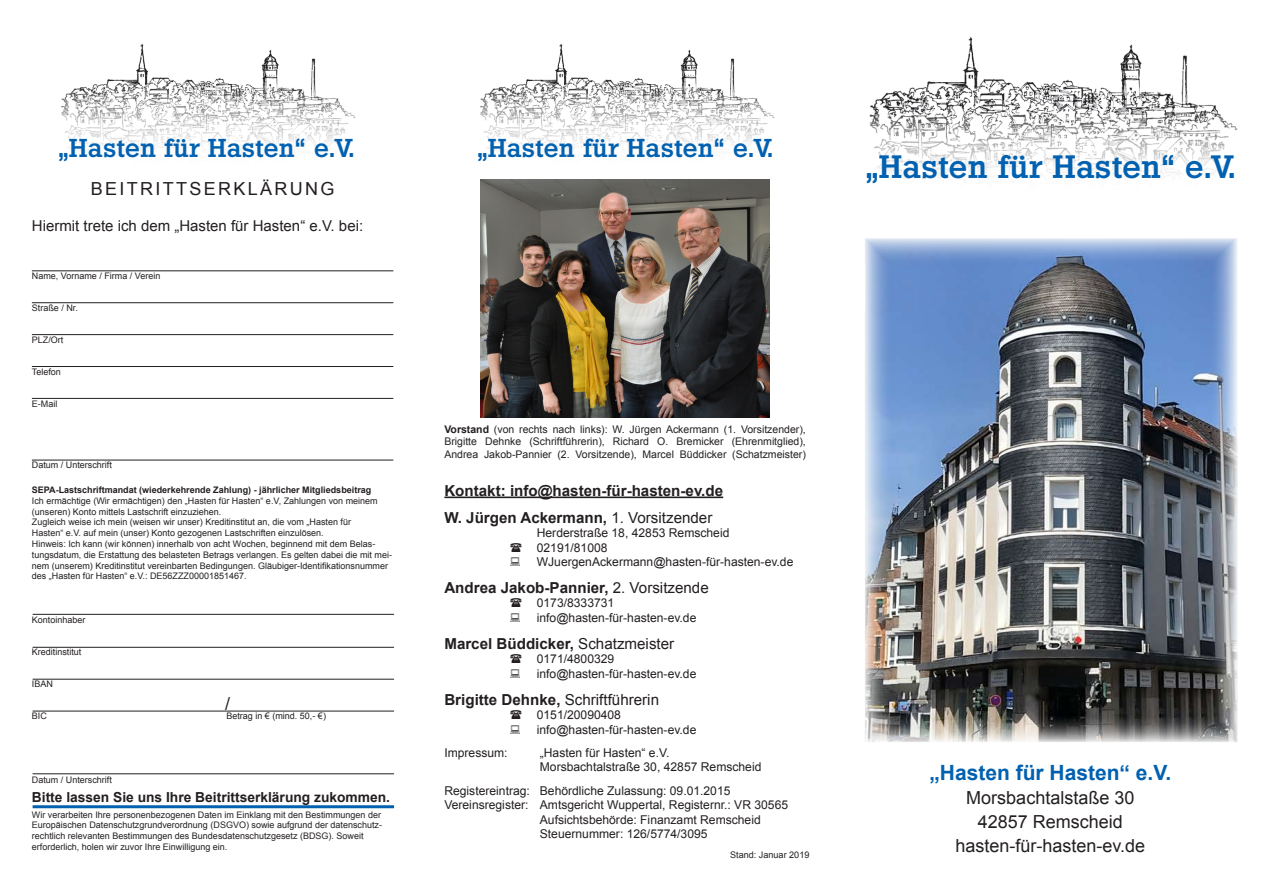
<style>
.page{position:relative;width:1263px;height:893px;background:#fff}
.page>*{position:absolute;margin:0;border:0;box-sizing:border-box;transform-origin:0 0}
.t1{font:500 31.5px "Stafford";letter-spacing:.03em;color:#0161b0}
.t2{font:500 25.2px "Stafford";letter-spacing:.03em;color:#0161b0}
.t3{font:700 21px "Arial";color:#0161b0}
.t4{font:18px/24px "Arial";color:#231f20;text-align:center}
.t5{font:18px "Arial";letter-spacing:.13em;color:#231f20}
.t6{font:700 15.15px/26.7px "Arial";color:#231f20}
.t7{font:15px "Arial";color:#231f20}
.t8{font:700 13.8px "Arial";color:#231f20}
.t9{font:12.15px/14.5px "Arial";color:#231f20}
.t10{font:10.5px/12.6px "Arial";color:#231f20;text-align:justify}
.t11{font:9.15px "Arial";color:#231f20}
.t12{font:9px/10.8px "Arial";color:#231f20}
.t13{font:700 9px "Arial";color:#231f20}
.s1{font-weight:700}
.s2{font-weight:400}
</style>
<div class="page">
<img style="left:869px;top:37px;width:369px;height:140px">
<img style="left:865px;top:238px;width:372px;height:504px">
<img style="left:480px;top:44px;width:295px;height:108px">
<img style="left:61px;top:44px;width:295px;height:108px">
<img style="left:480px;top:180px;width:290px;height:237px">
<hr style="left:444px;top:497px;width:279px;height:1px;background:#231f20">
<hr style="left:32px;top:271px;width:361px;height:1px;background:#231f20">
<hr style="left:32px;top:302px;width:361px;height:1px;background:#231f20">
<hr style="left:32px;top:334px;width:361px;height:1px;background:#231f20">
<hr style="left:32px;top:366px;width:361px;height:1px;background:#231f20">
<hr style="left:32px;top:398px;width:361px;height:1px;background:#231f20">
<hr style="left:32px;top:460px;width:361px;height:1px;background:#231f20">
<hr style="left:33px;top:614px;width:361px;height:1px;background:#231f20">
<hr style="left:33px;top:647px;width:361px;height:1px;background:#231f20">
<hr style="left:33px;top:679px;width:361px;height:1px;background:#231f20">
<hr style="left:33px;top:711px;width:361px;height:1px;background:#231f20">
<hr style="left:33px;top:773px;width:361px;height:1px;background:#231f20">
<hr style="left:33px;top:805px;width:361px;height:3px;background:#0161b0">
<h2 class="t2" style="left:58px;top:133px;width:297px">„Hasten für Hasten“ e.V.</h2>
<h2 class="t2" style="left:477px;top:133px;width:297px">„Hasten für Hasten“ e.V.</h2>
<h3 class="t5" style="left:91px;top:177px;width:245px">Beitrittserklärung</h3>
<h3 class="t7" style="left:32px;top:216px;width:333px">Hiermit trete ich dem „Hasten für Hasten“ e.V. bei:</h3>
<p class="t12" style="left:32px;top:271px;width:130px">Name, Vorname / Firma / Verein</p>
<p class="t12" style="left:32px;top:303px;width:48px">Straße / N r.</p>
<p class="t12" style="left:32px;top:334px;width:33px">PLZ/Ort</p>
<p class="t12" style="left:32px;top:366px;width:31px">Telefon</p>
<p class="t12" style="left:32px;top:398px;width:27px">E-Mail</p>
<p class="t12" style="left:32px;top:460px;width:82px">Datum / U nterschrift</p>
<p class="t13" style="left:32px;top:484px;width:341px">SEPA-Lastschriftmandat (wiederkehrende Zahlung) - jährlicher Mitgliedsbeitrag</p>
<p class="t12" style="left:32px;top:495px;width:362px">Ich ermächtige (Wir ermächtigen) den „Hasten für Hasten“ e.V, Zahlungen von meinem (unseren) Konto mittels Lastschrift einzuziehen.<br>Zugleich weise ich mein (weisen wir unser) Kreditinstitut an, die vom „Hasten für<br>Hasten“ e.V. auf mein (unser) Konto gezogenen Lastschriften einzulösen.<br>Hinweis: Ich kann (wir können) innerhalb von acht Wochen, beginnend mit dem Belas&shy;tungsdatum, die Erstattung des belasteten Betrags verlangen. Es gelten dabei die mit mei&shy;nem (unserem) Kreditinstitut vereinbarten Bedingungen. Gläubiger-Identifikationsnummer des „Hasten für Hasten“ e.V.: DE56ZZZ00001851467.</p>
<p class="t12" style="left:32px;top:615px;width:55px">Kontoinhaber</p>
<p class="t12" style="left:32px;top:647px;width:51px">Kreditinstitut</p>
<p class="t12" style="left:32px;top:678px;width:21px">I BAN</p>
<p class="t12" style="left:32px;top:710px;width:17px">BIC</p>
<p class="t12" style="left:226px;top:710px;width:101px">Betrag in € (mind. 50,- €)</p>
<h3 class="t4" style="left:225px;top:692px;width:7px">/</h3>
<p class="t12" style="left:32px;top:774px;width:82px">Datum / U nterschrift</p>
<h3 class="t8" style="left:32px;top:788px;width:360px">Bitte lassen Sie uns Ihre Beitrittserklärung zukommen.</h3>
<p class="t12" style="left:32px;top:809px;width:352px">Wir verarbeiten I hre personenbezogenen Daten im Einklang mit den Bestimmungen der Europäischen Datenschutzgrundverordnung (DSGVO) sowie aufgrund der datenschutz&shy;rechtlich relevanten Bestimmungen des Bundesdatenschutzgesetz (BDSG ). Soweit erforderlich, holen wir zuvor I hre Einwilligung ein.</p>
<p class="t10" style="left:444px;top:423px;width:363px"><span class="s1">Vorstand</span> (von rechts nach links): W. Jürgen Ackermann (1. Vorsitzender), Brigitte Dehnke (Schriftführerin), Richard O. Bremicker (Ehrenmitglied), Andrea Jakob-Pannier (2. Vorsitzende), Marcel Büddicker (Schatzmeister)</p>
<h3 class="t6" style="left:444px;top:478px;width:280px">Kontakt: info@hasten-für-hasten-ev.de<br>W. Jürgen Ackermann, <span class="s2">1. Vorsitzender</span></h3>
<h3 class="t9" style="left:537px;top:526px;width:258px">Herderstraße 18, 42853 Remscheid<br>02191/81008<br>WJuergenAckermann@hasten-für-hasten-ev.de</h3>
<h3 class="t6" style="left:444px;top:575px;width:266px">Andrea Jakob-Pannier, <span class="s2">2. Vorsitzende</span></h3>
<h3 class="t9" style="left:537px;top:596px;width:161px">0173/8333731 info@hasten-für-hasten-ev.de</h3>
<h3 class="t6" style="left:444px;top:631px;width:232px">Marcel Büddicker, <span class="s2">Schatzmeister</span></h3>
<h3 class="t9" style="left:537px;top:652px;width:161px">0171/4800329 info@hasten-für-hasten-ev.de</h3>
<h3 class="t6" style="left:444px;top:686px;width:216px">Brigitte Dehnke, <span class="s2">Schriftführerin</span></h3>
<h3 class="t9" style="left:537px;top:708px;width:161px">0151/20090408 info@hasten-für-hasten-ev.de</h3>
<h3 class="t9" style="left:444px;top:745px;width:65px">I mpressum:</h3>
<h3 class="t9" style="left:540px;top:745px;width:223px">„Hasten für Hasten“ e.V.<br>Morsbachtalstraße 30, 42857 Remscheid</h3>
<h3 class="t9" style="left:444px;top:783px;width:288px">Registereintrag: Behördliche Zulassung: 09.01.2015</h3>
<h3 class="t9" style="left:444px;top:798px;width:345px">Vereinsregister: Amtsgericht Wuppertal, Registernr.: VR 30565</h3>
<h3 class="t9" style="left:540px;top:812px;width:222px">Aufsichtsbehörde: Finanzamt Remscheid</h3>
<h3 class="t9" style="left:540px;top:827px;width:169px">Steuernummer: 126/5774/3095</h3>
<p class="t11" style="left:730px;top:848px;width:81px">Stand: Januar 2019</p>
<h1 class="t1" style="left:866px;top:148px;width:371px">„Hasten für Hasten“ e.V.</h1>
<h3 class="t3" style="left:929px;top:759px;width:243px">„Hasten für Hasten“ e.V.</h3>
<h3 class="t4" style="left:955px;top:786px;width:191px">Morsbachtalstaße 30<br>42857 Remscheid hasten-für-hasten-ev.de</h3>
</div>
